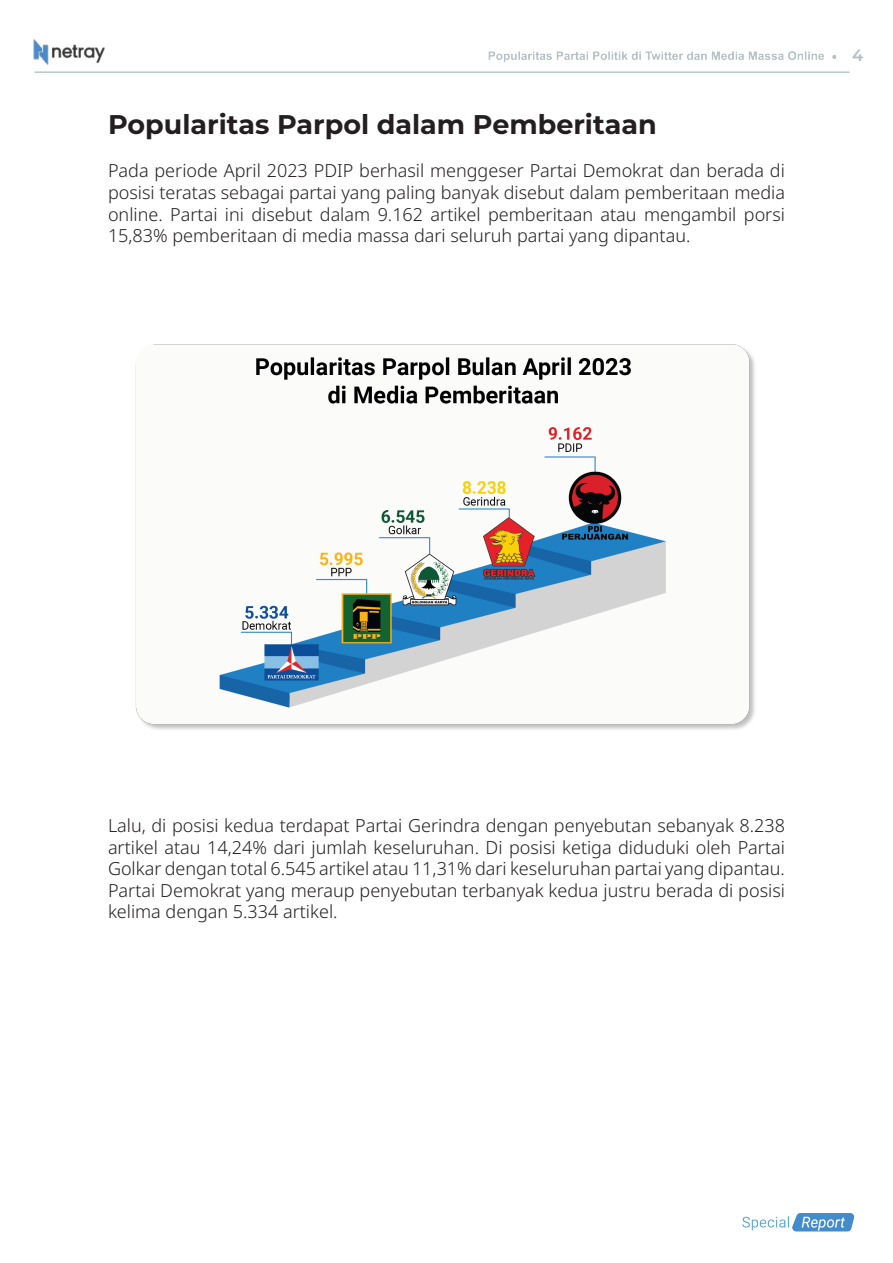
<style>
.page{position:relative;width:893px;height:1263px;background:#fff}
.page>*{position:absolute;margin:0;border:0;box-sizing:border-box;transform-origin:0 0}
.t1{font:700 27px "Montserrat";color:#231f20}
.t2{font:300 18px/21.6px "Noto Sans";color:#231f20;text-align:justify}
.t3{font:600 16.5px "Montserrat";color:#b3c0c4}
</style>
<div class="page">
<img style="left:33px;top:39px;width:822px;height:1193px">
<img style="left:134px;top:343px;width:625px;height:391px">
<p class="t1" style="left:108px;top:107px;width:550px">Popularitas Parpol dalam Pemberitaan</p>
<p class="t2" style="left:108px;top:160px;width:678px">Pada periode April 2023 PDIP berhasil menggeser Partai Demokrat dan berada di posisi teratas sebagai partai yang paling banyak disebut dalam pemberitaan media online. Partai ini disebut dalam 9.162 artikel pemberitaan atau mengambil porsi 15,83% pemberitaan di media massa dari seluruh partai yang dipantau.</p>
<p class="t3" style="left:852px;top:45px;width:13px">4</p>
<p class="t2" style="left:108px;top:815px;width:678px">Lalu, di posisi kedua terdapat Partai Gerindra dengan penyebutan sebanyak 8.238 artikel atau 14,24% dari jumlah keseluruhan. Di posisi ketiga diduduki oleh Partai Golkar dengan total 6.545 artikel atau 11,31% dari keseluruhan partai yang dipantau.<br>Partai Demokrat yang meraup penyebutan terbanyak kedua justru berada di posisi kelima dengan 5.334 artikel.</p>
</div>
